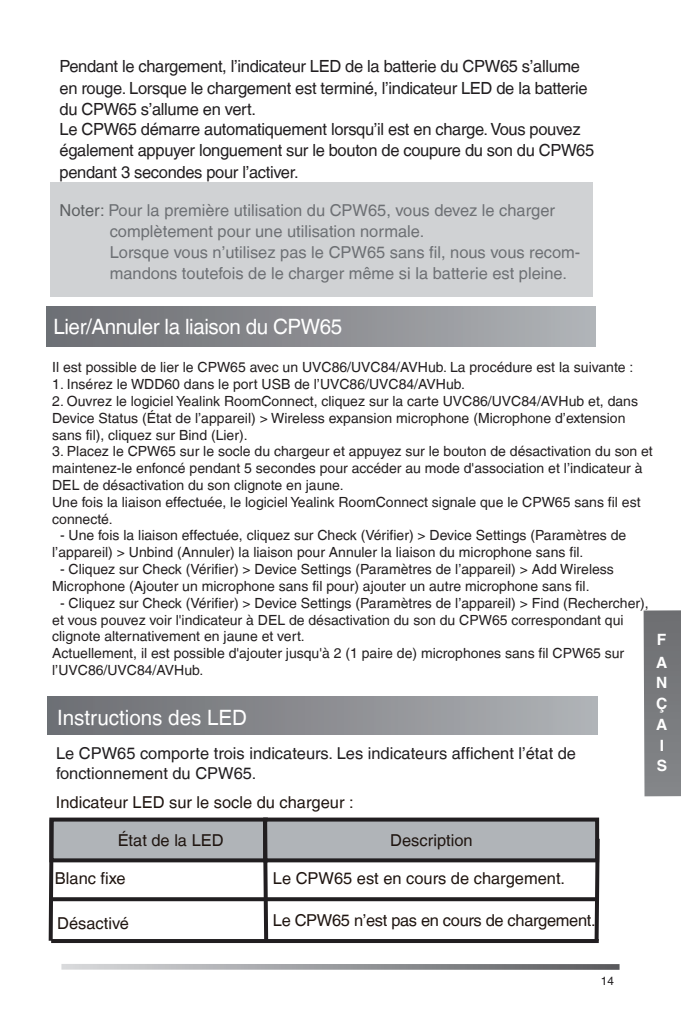
<style>
.page{position:relative;width:681px;height:1021px;background:#fff}
.page>*{position:absolute;margin:0;border:0;box-sizing:border-box;transform-origin:0 0}
.t1{font:21.2px "Helvetica LT";letter-spacing:-.02em;color:#fff}
.t2{font:21.2px "Helvetica LT";color:#fff}
.t3{font:16.8px/21.6px "Helvetica LT";letter-spacing:-.02em;color:#211e20}
.t4{font:16.4px/21.2px "Helvetica LT";color:#6d7074}
.t5{font:16.4px "Helvetica LT";color:#1f1510}
.t6{font:16.4px/19.6px "Helvetica LT";color:#211e20}
.t7{font:16.4px "Helvetica LT";letter-spacing:-.02em;color:#1f1510}
.t8{font:700 15.6px/20.8px "Helvetica LT";color:#fff}
.t9{font:14px/16.8px "Helvetica LT";color:#231f20}
.t10{font:11.6px "Helvetica LT";color:#211e20}
.s1{color:#5d6062}
</style>
<div class="page">
<div style="left:50px;top:182px;width:542px;height:114px;background:#d0d2d4"></div>
<div style="left:47px;top:307px;width:548px;height:39px;background:linear-gradient(to right,#6b6c71,#b0b2b6)"></div>
<svg style="left:61px;top:964px;width:558px;height:5px;background:#999a9d"></svg>
<div style="left:47px;top:696px;width:550px;height:38px;background:linear-gradient(to right,#6b6c71,#afb1b5)"></div>
<div style="left:49px;top:817px;width:219px;height:45px;background:#b0b4b8;border:4px solid #211e20"></div>
<div style="left:263px;top:817px;width:336px;height:45px;background:#b0b4b8;border:4px solid #211e20"></div>
<div style="left:49px;top:819px;width:5px;height:121px;background:#211e20"></div>
<svg style="left:261px;top:817px;width:9px;height:122px"></svg>
<svg style="left:53px;top:897px;width:541px;height:4px;background:#2c2a2b"></svg>
<div style="left:594px;top:838px;width:5px;height:102px;background:#211e20"></div>
<hr style="left:51px;top:939px;width:547px;height:4px;background:#211e20">
<div style="left:643px;top:610px;width:37px;height:186px;background:#787a7d"></div>
<p class="t3" style="left:59px;top:56px;width:529px">Pendant le chargement, l’indicateur LED de la batterie du CPW65 s’allume en rouge. Lorsque le chargement est terminé, l’indicateur LED de la batterie du CPW65 s’allume en vert.</p>
<p class="t3" style="left:59px;top:118px;width:536px">Le CPW65 démarre automatiquement lorsqu’il est en charge. Vous pouvez également appuyer longuement sur le bouton de coupure du son du CPW65 pendant 3 secondes pour l’activer.</p>
<p class="t4" style="left:110px;top:199px;width:472px;text-indent:-50px"><span class="s1">Noter:</span> Pour la première utilisation du CPW65, vous devez le charger complètement pour une utilisation normale.<br>Lorsque vous n’utilisez pas le CPW65 sans fil, nous vous recom&shy;mandons toutefois de le charger même si la batterie est pleine.</p>
<h1 class="t1" style="left:53px;top:314px;width:290px">Lier/Annuler la liaison du CPW65</h1>
<p class="t9" style="left:52px;top:359px;width:582px">Il est possible de lier le CPW65 avec un UVC86/UVC84/AVHub. La procédure est la suivante :</p>
<p class="t9" style="left:52px;top:376px;width:414px">1. Insérez le WDD60 dans le port USB de l’UVC86/UVC84/AVHub.</p>
<p class="t9" style="left:52px;top:392px;width:587px">2. Ouvrez le logiciel Yealink RoomConnect, cliquez sur la carte UVC86/UVC84/AVHub et, dans<br>Device Status (État de l’appareil) &gt; Wireless expansion microphone (Microphone d’extension sans fil), cliquez sur Bind (Lier).</p>
<p class="t9" style="left:52px;top:443px;width:602px">3. Placez le CPW65 sur le socle du chargeur et appuyez sur le bouton de désactivation du son et maintenez-le enfoncé pendant 5 secondes pour accéder au mode d'association et l’indicateur à DEL de désactivation du son clignote en jaune.<br>Une fois la liaison effectuée, le logiciel Yealink RoomConnect signale que le CPW65 sans fil est connecté.</p>
<p class="t9" style="left:52px;top:527px;width:575px;text-indent:8px">- Une fois la liaison effectuée, cliquez sur Check (Vérifier) &gt; Device Settings (Paramètres de l’appareil) &gt; Unbind (Annuler) la liaison pour Annuler la liaison du microphone sans fil.</p>
<p class="t9" style="left:52px;top:560px;width:563px;text-indent:8px">- Cliquez sur Check (Vérifier) &gt; Device Settings (Paramètres de l’appareil) &gt; Add Wireless<br>Microphone (Ajouter un microphone sans fil pour) ajouter un autre microphone sans fil.</p>
<p class="t9" style="left:52px;top:594px;width:597px;text-indent:8px">- Cliquez sur Check (Vérifier) &gt; Device Settings (Paramètres de l’appareil) &gt; Find (Rechercher), et vous pouvez voir l'indicateur à DEL de désactivation du son du CPW65 correspondant qui clignote alternativement en jaune et vert.<br>Actuellement, il est possible d'ajouter jusqu'à 2 (1 paire de) microphones sans fil CPW65 sur l’UVC86/UVC84/AVHub.</p>
<p class="t8" style="left:656px;top:629px;width:11px">F</p>
<p class="t8" style="left:656px;top:651px;width:13px">A<br>N<br>Ç<br>A<br>I<br>S</p>
<h1 class="t2" style="left:57px;top:704px;width:191px">Instructions des LED</h1>
<p class="t6" style="left:56px;top:743px;width:521px">Le CPW65 comporte trois indicateurs. Les indicateurs affichent l’état de fonctionnement du CPW65.</p>
<p class="t5" style="left:56px;top:793px;width:299px">Indicateur LED sur le socle du chargeur :</p>
<p class="t5" style="left:118px;top:831px;width:107px">État de la LED</p>
<p class="t5" style="left:390px;top:831px;width:84px">Description</p>
<p class="t5" style="left:55px;top:868px;width:72px">Blanc fixe</p>
<p class="t5" style="left:273px;top:868px;width:293px">Le CPW65 est en cours de chargement.</p>
<p class="t5" style="left:57px;top:914px;width:73px">Désactivé</p>
<p class="t7" style="left:273px;top:910px;width:324px">Le CPW65 n’est pas en cours de chargement.</p>
<p class="t10" style="left:600px;top:973px;width:15px">14</p>
</div>
